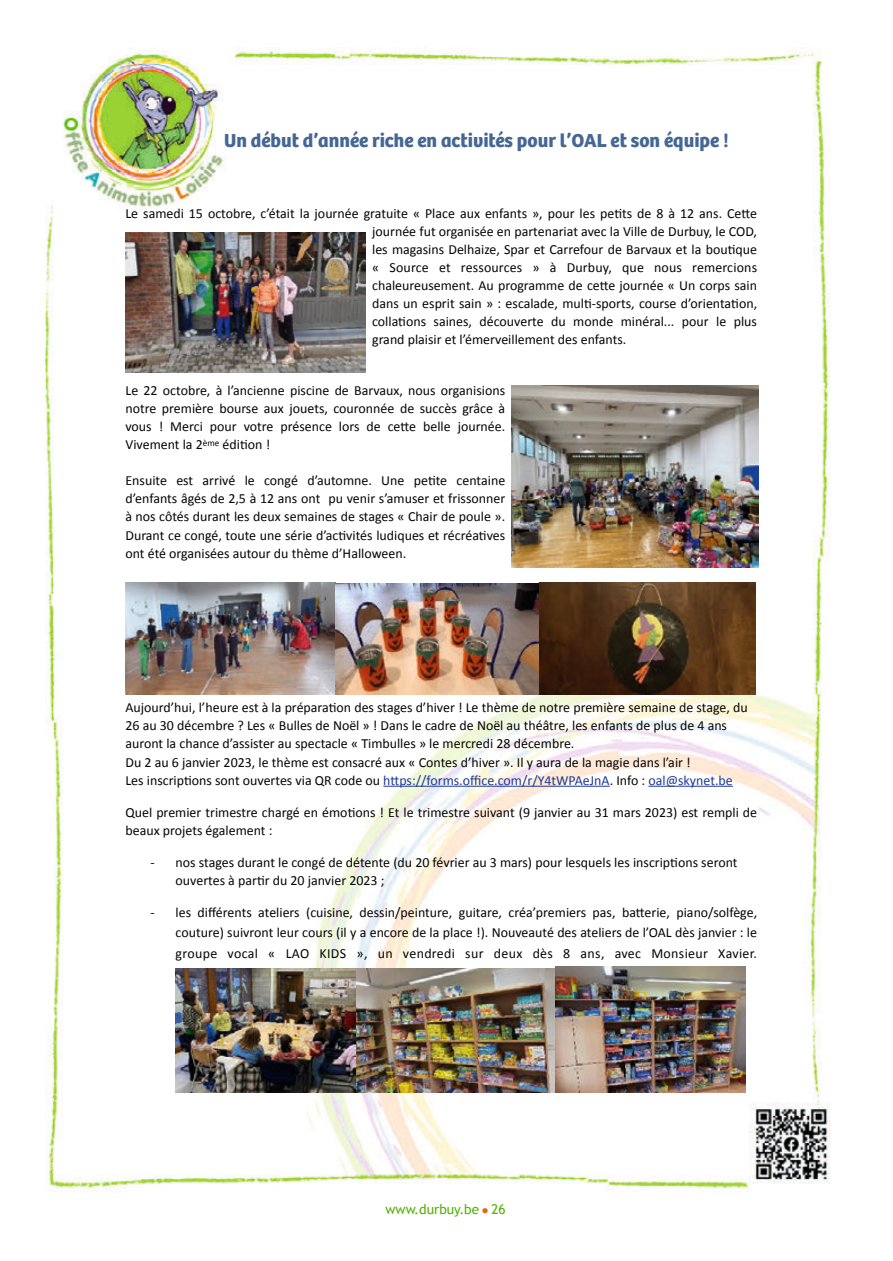
<style>
.page{position:relative;width:893px;height:1261px;background:#fff}
.page>*{position:absolute;margin:0;border:0;box-sizing:border-box;transform-origin:0 0}
.t1{font:700 19.5px "Bree";color:#456794}
.t2{font:13.95px/18.1px "Calibri";color:#060504;text-align:justify}
.t3{font:13.5px "Trebuchet MS";color:#51b200}
.s1{color:#1e3896}
.s2{color:#df6a00}
</style>
<div class="page">
<img style="left:45px;top:47px;width:786px;height:1146px">
<hr style="left:383px;top:786px;width:227px;height:1px;background:#1e3896">
<hr style="left:648px;top:786px;width:85px;height:1px;background:#1e3896">
<img style="left:125px;top:582px;width:630px;height:112px">
<img style="left:176px;top:968px;width:379px;height:125px">
<img style="left:555px;top:966px;width:190px;height:127px">
<img style="left:511px;top:386px;width:247px;height:182px">
<img style="left:125px;top:232px;width:241px;height:140px">
<h1 class="t1" style="left:224px;top:129px;width:506px">Un début d’année riche en activités pour l’OAL et son équipe !</h1>
<p class="t2" style="left:372px;top:203px;width:386px;text-indent:-247px">Le samedi 15 octobre, c’était la journée gratuite « Place aux enfants », pour les pe&gt;ts de 8 à 12 ans. CeDe journée fut organisée en partenariat avec la Ville de Durbuy, le COD, les magasins Delhaize, Spar et Carrefour de Barvaux et la bou&gt;que « Source et ressources » à Durbuy, que nous remercions chaleureusement. Au programme de ceDe journée « Un corps sain dans un esprit sain » : escalade, mul&gt;-sports, course d’orienta&gt;on, colla&gt;ons saines, découverte du monde minéral... pour le plus grand plaisir et l’émerveillement des enfants.</p>
<p class="t2" style="left:125px;top:380px;width:381px">Le 22 octobre, à l’ancienne piscine de Barvaux, nous organisions notre première bourse aux jouets, couronnée de succès grâce à vous ! Merci pour votre présence lors de ceDe belle journée.<br>Vivement la 2<sup>ème</sup> édi&gt;on !</p>
<p class="t2" style="left:125px;top:471px;width:381px">Ensuite est arrivé le congé d’automne. Une pe&gt;te centaine d’enfants âgés de 2,5 à 12 ans ont pu venir s’amuser et frissonner à nos côtés durant les deux semaines de stages « Chair de poule ».<br>Durant ce congé, toute une série d’ac&gt;vités ludiques et récréa&gt;ves ont été organisées autour du thème d’Halloween.</p>
<p class="t2" style="left:125px;top:698px;width:624px;text-align:left">Aujourd’hui, l’heure est à la prépara&gt;on des stages d’hiver ! Le thème de notre première semaine de stage, du 26 au 30 décembre ? Les « Bulles de Noël » ! Dans le cadre de Noël au théâtre, les enfants de plus de 4 ans auront la chance d’assister au spectacle « Timbulles » le mercredi 28 décembre.<br>Du 2 au 6 janvier 2023, le thème est consacré aux « Contes d’hiver ». Il y aura de la magie dans l’air !<br>Les inscrip&gt;ons sont ouvertes via QR code ou <span class="s1">hDps://forms.office.com/r/Y4tWPAeJnA</span>. Info : <span class="s1">oal@skynet.be</span></p>
<p class="t2" style="left:125px;top:802px;width:633px">Quel premier trimestre chargé en émo&gt;ons ! Et le trimestre suivant (9 janvier au 31 mars 2023) est rempli de beaux projets également :</p>
<p class="t2" style="left:176px;top:852px;width:563px;text-indent:-25px">- nos stages durant le congé de détente (du 20 février au 3 mars) pour lesquels les inscrip&gt;ons seront ouvertes à par&gt;r du 20 janvier 2023 ;</p>
<p class="t2" style="left:176px;top:901px;width:583px;line-height:20.4px;text-indent:-25px">- les différents ateliers (cuisine, dessin/peinture, guitare, créa’premiers pas, baDerie, piano/solfège, couture) suivront leur cours (il y a encore de la place !). Nouveauté des ateliers de l’OAL dès janvier : le groupe vocal « LAO KIDS », un vendredi sur deux dès 8 ans, avec Monsieur Xavier.</p>
<p class="t3" style="left:386px;top:1201px;width:121px">www.durbuy.be <span class="s2">●</span> 26</p>
</div>
